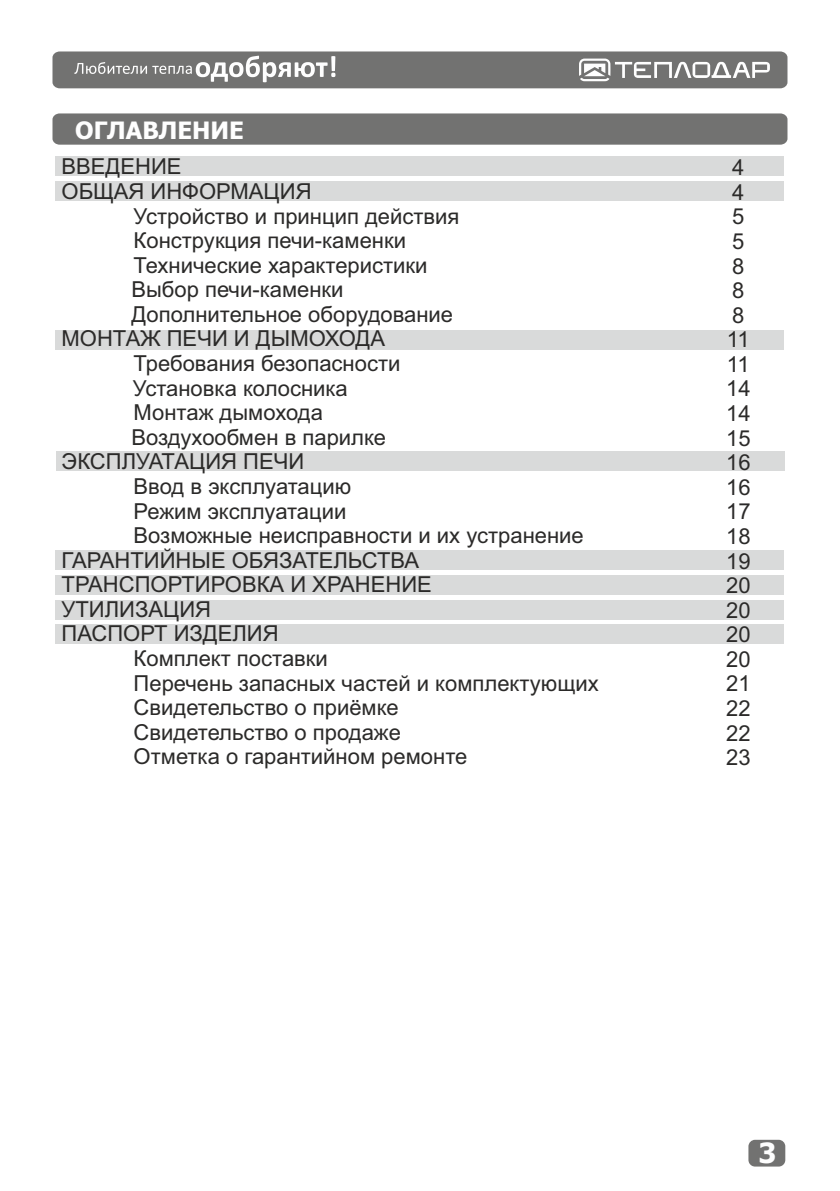
<style>
.page{position:relative;width:840px;height:1191px;background:#fff}
.page>*{position:absolute;margin:0;border:0;box-sizing:border-box;transform-origin:0 0}
.t1{font:700 28px "Tahoma";color:#fefefe}
.t2{font:700 24px "Tahoma";color:#fefefe}
.t3{font:22px/24.6px "Arial";color:#2b2a29}
</style>
<div class="page">
<div style="left:55px;top:550px;width:728px;height:19px;background:#d9dada"></div>
<div style="left:55px;top:600px;width:728px;height:19px;background:#d9dada"></div>
<div style="left:56px;top:624px;width:728px;height:19px;background:#d9dada"></div>
<div style="left:55px;top:576px;width:728px;height:19px;background:#d9dada"></div>
<div style="left:56px;top:452px;width:728px;height:19px;background:#d9dada"></div>
<div style="left:55px;top:182px;width:728px;height:19px;background:#d9dada"></div>
<svg style="left:748px;top:1139px;width:36px;height:27px"></svg>
<div style="left:52px;top:113px;width:735px;height:32px;background:#727271"></div>
<div style="left:55px;top:156px;width:728px;height:19px;background:#d9dada"></div>
<div style="left:55px;top:330px;width:728px;height:19px;background:#d9dada"></div>
<svg style="left:52px;top:51px;width:735px;height:37px"></svg>
<p class="t2" style="left:75px;top:121px;width:170px">ОГЛАВЛЕНИЕ</p>
<p class="t3" style="left:61px;top:156px;width:121px">ВВЕДЕНИЕ</p>
<p class="t3" style="left:61px;top:181px;width:251px">ОБЩАЯ ИНФОРМАЦИЯ</p>
<p class="t3" style="left:133px;top:205px;width:327px">Устройство и принцип действия</p>
<p class="t3" style="left:133px;top:230px;width:274px">Конструкция печи-каменки</p>
<p class="t3" style="left:133px;top:255px;width:295px">Технические характеристики</p>
<p class="t3" style="left:131px;top:279px;width:213px">Выбор печи-каменки</p>
<p class="t3" style="left:131px;top:304px;width:323px">Дополнительное оборудование</p>
<p class="t3" style="left:61px;top:328px;width:325px">МОНТАЖ ПЕЧИ И ДЫМОХОДА</p>
<p class="t3" style="left:133px;top:353px;width:268px">Требования безопасности</p>
<p class="t3" style="left:133px;top:377px;width:216px">Установка колосника</p>
<p class="t3" style="left:133px;top:402px;width:191px">Монтаж дымохода</p>
<p class="t3" style="left:131px;top:427px;width:256px">Воздухообмен в парилке</p>
<p class="t3" style="left:61px;top:451px;width:244px">ЭКСПЛУАТАЦИЯ ПЕЧИ</p>
<p class="t3" style="left:133px;top:476px;width:219px">Ввод в эксплуатацию</p>
<p class="t3" style="left:133px;top:500px;width:214px">Режим эксплуатации</p>
<p class="t3" style="left:133px;top:525px;width:451px">Возможные неисправности и их устранение</p>
<p class="t3" style="left:61px;top:550px;width:359px">ГАРАНТИЙНЫЕ ОБЯЗАТЕЛЬСТВА</p>
<p class="t3" style="left:61px;top:574px;width:371px">ТРАНСПОРТИРОВКА И ХРАНЕНИЕ</p>
<p class="t3" style="left:61px;top:599px;width:151px">УТИЛИЗАЦИЯ</p>
<p class="t3" style="left:61px;top:623px;width:218px">ПАСПОРТ ИЗДЕЛИЯ</p>
<p class="t3" style="left:133px;top:648px;width:196px">Комплект поставки</p>
<p class="t3" style="left:133px;top:672px;width:466px">Перечень запасных частей и комплектующих</p>
<p class="t3" style="left:133px;top:697px;width:266px">Свидетельство о приёмке</p>
<p class="t3" style="left:133px;top:722px;width:268px">Свидетельство о продаже</p>
<p class="t3" style="left:133px;top:746px;width:335px">Отметка о гарантийном ремонте</p>
<p class="t3" style="left:725px;top:157px;width:26px">4<br>4<br>5<br>5<br>8<br>8<br>8<br>11<br>11<br>14<br>14<br>15<br>16<br>16<br>17<br>18<br>19<br>20<br>20<br>20<br>20<br>21<br>22<br>22<br>23</p>
<p class="t1" style="left:758px;top:1142px;width:19px">3</p>
</div>
